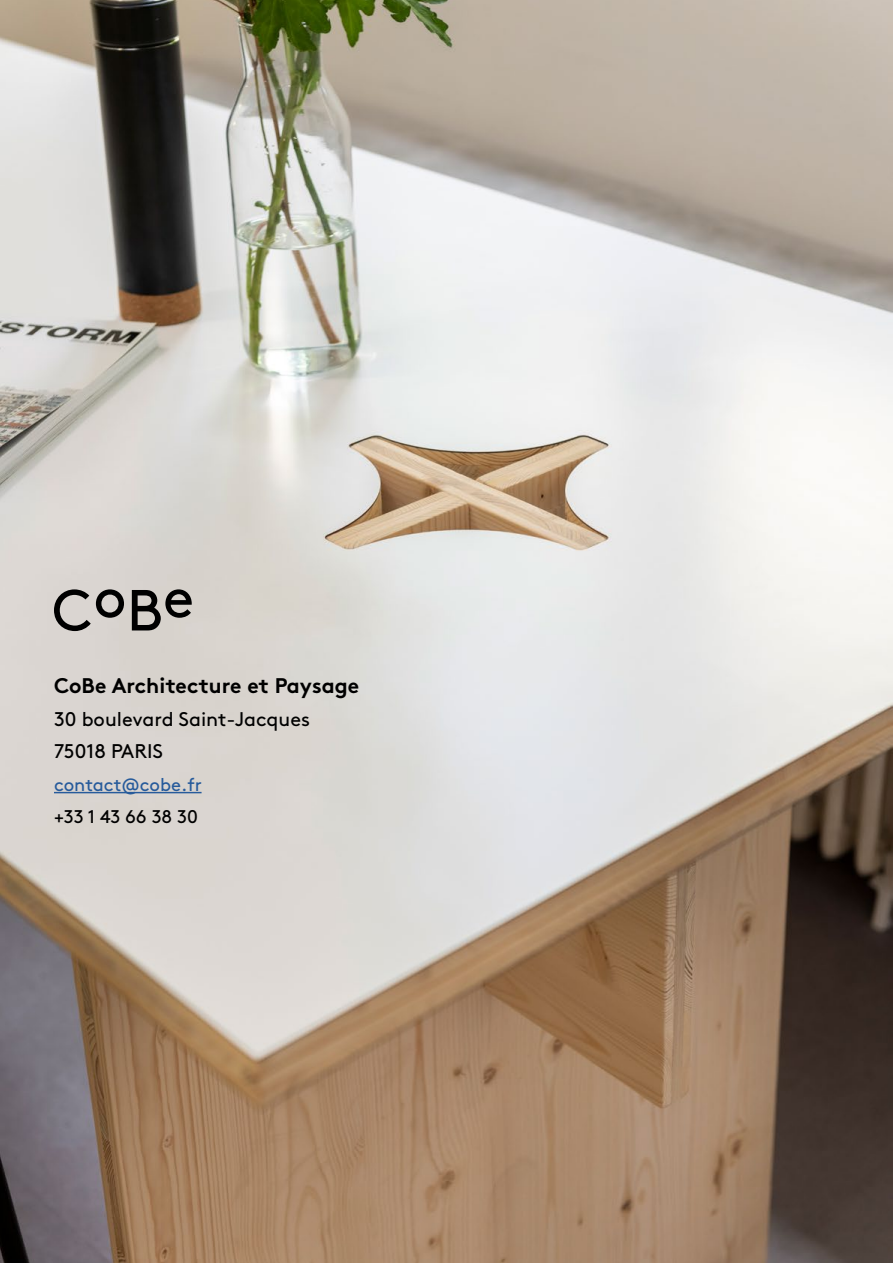
<style>
.page{position:relative;width:893px;height:1263px;background:#fff}
.page>*{position:absolute;margin:0;border:0;box-sizing:border-box;transform-origin:0 0}
.t1{font:700 21.15px "Brown";color:#000}
.t2{font:19.8px/32.5px "Brown";color:#000}
.t3{font:18.3px "Brown";color:#275b9b}
.t4{font:18.3px "Brown";color:#000}
</style>
<div class="page">
<img style="left:0;top:0;width:893px;height:1263px">
<hr style="left:54px;top:792px;width:148px;height:1px;background:#275b9b">
<svg style="left:54px;top:589px;width:70px;height:42px;background:#989592"></svg>
<svg style="left:132px;top:589px;width:60px;height:41px;background:#797673"></svg>
<p class="t1" style="left:54px;top:669px;width:307px">CoBe Architecture et Paysage</p>
<p class="t2" style="left:54px;top:701px;width:258px">30 boulevard Saint-Jacques<br>75018 PARIS</p>
<p class="t3" style="left:54px;top:770px;width:149px">contact@cobe.fr</p>
<p class="t4" style="left:54px;top:803px;width:145px">+33 1 43 66 38 30</p>
</div>
